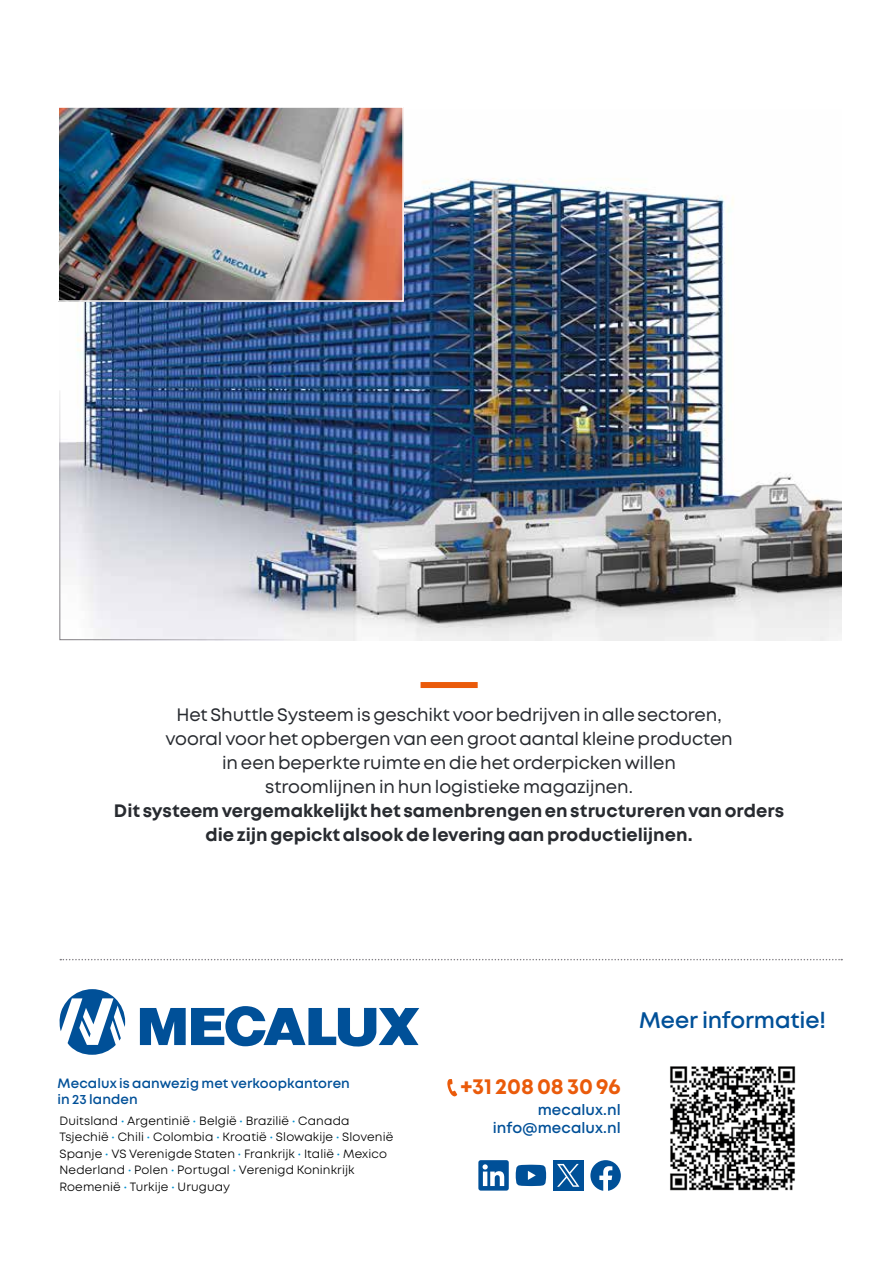
<style>
.page{position:relative;width:893px;height:1263px;background:#fff}
.page>*{position:absolute;margin:0;border:0;box-sizing:border-box;transform-origin:0 0}
.t1{font:600 22.5px "Mont";letter-spacing:-.005em;color:#005098}
.t2{font:700 22.05px "Mont";letter-spacing:-.005em;color:#ea5b0b}
.t3{font:18px/24px "Mont";letter-spacing:-.005em;color:#282b30;text-align:center}
.t4{font:700 18px/24px "Mont";color:#282b30;text-align:center}
.t5{font:600 15px/18px "Mont";color:#005098;text-align:right}
.t6{font:600 13.5px/16.2px "Mont";letter-spacing:.005em;color:#005098}
.t7{font:12px/16.5px "Mont";letter-spacing:.01em;color:#000}
.s1{color:#008fcf}
</style>
<div class="page">
<div style="left:421px;top:682px;width:57px;height:6px;background:#ea5b0b"></div>
<svg style="left:60px;top:959px;width:782px;height:1px"></svg>
<img style="left:77px;top:178px;width:765px;height:462px">
<img style="left:59px;top:390px;width:466px;height:250px">
<img style="left:60px;top:109px;width:341px;height:190px">
<div style="left:57px;top:106px;width:347px;height:196px;border:2px solid #fff"></div>
<img style="left:670px;top:1066px;width:126px;height:125px">
<svg style="left:478px;top:1160px;width:31px;height:30px"></svg>
<svg style="left:516px;top:1165px;width:30px;height:21px"></svg>
<svg style="left:590px;top:1160px;width:31px;height:31px"></svg>
<div style="left:553px;top:1160px;width:30px;height:30px;background:#005098"></div>
<svg style="left:557px;top:1164px;width:22px;height:23px"></svg>
<svg style="left:447px;top:1079px;width:10px;height:17px"></svg>
<svg style="left:59px;top:989px;width:66px;height:66px"></svg>
<svg style="left:140px;top:1006px;width:279px;height:41px"></svg>
<h3 class="t3" style="left:165px;top:703px;width:569px">Het Shuttle Systeem is geschikt voor bedrijven in alle sectoren, vooral voor het opbergen van een groot aantal kleine producten in een beperkte ruimte en die het orderpicken willen stroomlijnen in hun logistieke magazijnen.</h3>
<h3 class="t4" style="left:114px;top:798px;width:672px">Dit systeem vergemakkelijkt het samenbrengen en structureren van orders die zijn gepickt alsook de levering aan productielijnen.</h3>
<p class="t6" style="left:57px;top:1075px;width:294px">Mecalux is aanwezig met verkoopkantoren in 23 landen</p>
<p class="t7" style="left:59px;top:1112px;width:335px">Duitsland <span class="s1">•</span> Argentinië <span class="s1">•</span> België <span class="s1">•</span> Brazilië <span class="s1">•</span> Canada Tsjechië <span class="s1">•</span> Chili <span class="s1">•</span> Colombia <span class="s1">•</span> Kroatië <span class="s1">•</span> Slowakije <span class="s1">•</span> Slovenië Spanje <span class="s1">•</span> VS Verenigde Staten <span class="s1">•</span> Frankrijk <span class="s1">•</span> Italië <span class="s1">•</span> Mexico Nederland <span class="s1">•</span> Polen <span class="s1">•</span> Portugal <span class="s1">•</span> Verenigd Koninkrijk Roemenië <span class="s1">•</span> Turkije <span class="s1">•</span> Uruguay</p>
<h1 class="t1" style="left:639px;top:1005px;width:188px">Meer informatie!</h1>
<h2 class="t2" style="left:461px;top:1072px;width:162px">+31 208 08 30 96</h2>
<p class="t5" style="left:493px;top:1101px;width:129px">mecalux.nl info@mecalux.nl</p>
</div>
